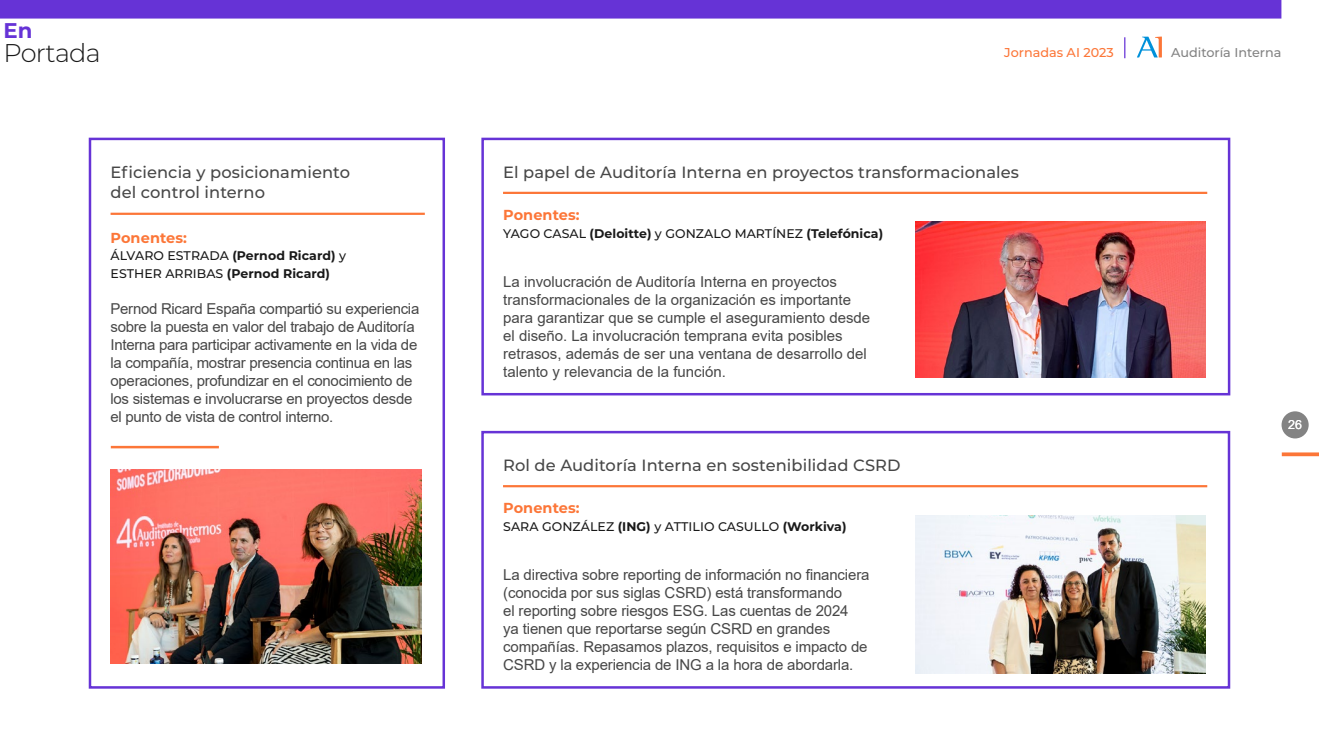
<style>
.page{position:relative;width:1319px;height:745px;background:#fff}
.page>*{position:absolute;margin:0;border:0;box-sizing:border-box;transform-origin:0 0}
.t1{font:300 25.62px "Montserrat";letter-spacing:-.03em;color:#191919}
.t2{font:700 21.25px "Montserrat";color:#6633d6}
.t3{font:500 16.25px/20px "Montserrat";letter-spacing:.005em;color:#474747}
.t4{font:15px/18px "Arial";letter-spacing:-.01em;color:#474747}
.t5{font:700 14.5px "Montserrat";letter-spacing:.005em;color:#fc7638}
.t6{font:500 12.75px "Montserrat";color:#838383}
.t7{font:500 12.75px "Montserrat";color:#fc7638}
.t8{font:500 12.5px "Montserrat";letter-spacing:.005em;color:#191919}
.t9{font:700 12.5px/17.8px "Montserrat";letter-spacing:.005em;color:#191919}
.t10{font:12.5px "Arial";color:#fff}
.s1{font-weight:500}
.s2{font-weight:700}
</style>
<div class="page">
<div style="left:1281px;top:411px;width:27px;height:27px;background:#838383;border-radius:50%"></div>
<svg style="left:1281px;top:452px;width:37px;height:4px"></svg>
<svg style="left:1137px;top:36px;width:24px;height:21px"></svg>
<div style="left:0;top:0;width:1281px;height:19px;background:#6633d6"></div>
<div style="left:481px;top:138px;width:749px;height:257px;border:2px solid #6633d6"></div>
<hr style="left:503px;top:192px;width:703px;height:2px;background:#fc7638">
<img style="left:915px;top:221px;width:290px;height:156px">
<div style="left:481px;top:430px;width:748px;height:258px;border:2px solid #6633d6"></div>
<hr style="left:503px;top:485px;width:703px;height:2px;background:#fc7638">
<img style="left:915px;top:515px;width:290px;height:158px">
<div style="left:89px;top:138px;width:356px;height:550px;border:2px solid #6633d6"></div>
<hr style="left:110px;top:212px;width:315px;height:3px;background:#fc7638">
<img style="left:111px;top:469px;width:311px;height:194px">
<hr style="left:111px;top:445px;width:108px;height:3px;background:#fc7638">
<hr style="left:1123px;top:37px;width:2px;height:21px;background:#6633d6">
<h2 class="t2" style="left:4px;top:15px;width:30px">En</h2>
<h1 class="t1" style="left:4px;top:35px;width:99px">Portada</h1>
<p class="t7" style="left:1004px;top:44px;width:111px">Jornadas AI 2023</p>
<p class="t3" style="left:110px;top:161px;width:241px">Eficiencia y posicionamiento del control interno</p>
<p class="t5" style="left:110px;top:227px;width:78px">Ponentes:</p>
<p class="t9" style="left:110px;top:246px;width:237px"><span class="s1">ÁLVARO ESTRADA</span> (Pernod Ricard) <span class="s1">y<br>ESTHER ARRIBAS</span> (Pernod Ricard)</p>
<p class="t4" style="left:110px;top:299px;width:310px">Pernod Ricard España compartió su experiencia sobre la puesta en valor del trabajo de Auditoría Interna para participar activamente en la vida de la compañía, mostrar presencia continua en las operaciones, profundizar en el conocimiento de los sistemas e involucrarse en proyectos desde el punto de vista de control interno.</p>
<p class="t3" style="left:503px;top:161px;width:517px">El papel de Auditoría Interna en proyectos transformacionales</p>
<p class="t5" style="left:503px;top:204px;width:78px">Ponentes:</p>
<p class="t8" style="left:503px;top:224px;width:381px">YAGO CASAL <span class="s2">(Deloitte)</span> y GONZALO MARTÍNEZ <span class="s2">(Telefónica)</span></p>
<p class="t4" style="left:503px;top:272px;width:368px">La involucración de Auditoría Interna en proyectos transformacionales de la organización es importante para garantizar que se cumple el aseguramiento desde el diseño. La involucración temprana evita posibles retrasos, además de ser una ventana de desarrollo del talento y relevancia de la función.</p>
<p class="t3" style="left:503px;top:454px;width:399px">Rol de Auditoría Interna en sostenibilidad CSRD</p>
<p class="t5" style="left:503px;top:497px;width:78px">Ponentes:</p>
<p class="t8" style="left:503px;top:517px;width:345px">SARA GONZÁLEZ <span class="s2">(ING)</span> y ATTILIO CASULLO <span class="s2">(Workiva)</span></p>
<p class="t4" style="left:503px;top:565px;width:368px">La directiva sobre reporting de información no financiera (conocida por sus siglas CSRD) está transformando<br>el reporting sobre riesgos ESG. Las cuentas de 2024<br>ya tienen que reportarse según CSRD en grandes compañías. Repasamos plazos, requisitos e impacto de CSRD y la experiencia de ING a la hora de abordarla.</p>
<p class="t6" style="left:1170px;top:44px;width:112px">Auditoría Interna</p>
<p class="t10" style="left:1287px;top:416px;width:15px">26</p>
</div>
